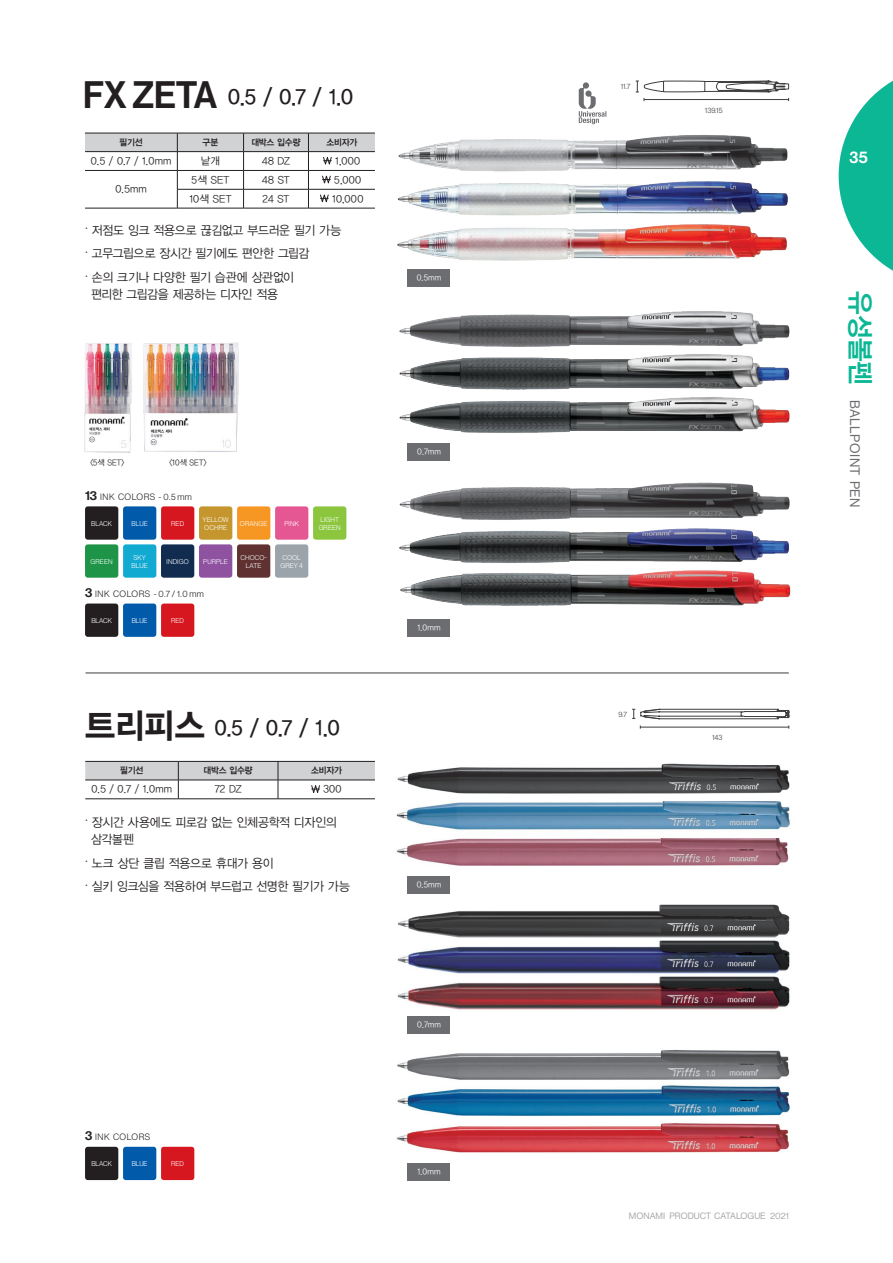
<style>
.page{position:relative;width:893px;height:1263px;background:#fff}
.page>*{position:absolute;margin:0;border:0;box-sizing:border-box;transform-origin:0 0}
.t1{font:37.5px "N Haas Grotesk DS Pro 65 Md";letter-spacing:-.015em;color:#231f20;scale:.95 1}
.t2{font:34.5px "YDVYGO15";color:#231f20;scale:.95 1}
.t3{font:21px "YDVYGO13";color:#231f20}
.t4{font:16.5px "N Haas Grotesk DS Pro 65 Md";color:#fff;scale:.95 1}
.t5{font:13.5px "N Haas Grotesk DS Pro 55 Rg";letter-spacing:.035em;color:#6c6d70}
.t6{font:12.45px/23.5px "YDVYGO12";letter-spacing:-.02em;color:#231f20;scale:.95 1}
.t7{font:10.5px "YDVYGO12";letter-spacing:.02em;color:#231f20}
.t8{font:9px "N Haas Grotesk DS Pro 45 Lt";letter-spacing:.05em;color:#231f20}
.t9{font:9px "YDVYGO14";letter-spacing:-.015em;color:#231f20;scale:.95 1}
.t10{font:9px "N Haas Grotesk DS Pro 55 Rg";color:#a8a9ad}
.t11{font:8.25px "YDVYGO12";letter-spacing:.01em;color:#fff}
.t12{font:8.25px "YDVYGO12";letter-spacing:.015em;color:#231f20;scale:.95 1}
.t13{font:7.5px "N Haas Grotesk DS Pro 45 Lt";color:#3e3e3f}
.t14{font:6.75px/7.5px "N Haas Grotesk DS Pro 45 Lt";letter-spacing:.015em;color:#fff}
.s1{font-family:"N Haas Grotesk DS Pro 65 Md";font-size:12.75px}
.s2{font-family:"YDVYGO14";font-size:27px;color:#0cb795}
</style>
<div class="page">
<div style="left:85px;top:603px;width:33px;height:34px;background:#231f20;border-radius:3px"></div>
<div style="left:123px;top:603px;width:33px;height:34px;background:#015aaa;border-radius:3px"></div>
<div style="left:161px;top:603px;width:33px;height:34px;background:#d7171f;border-radius:3px"></div>
<hr style="left:86px;top:673px;width:703px;height:1px;background:#3e3e3f">
<svg style="left:85px;top:761px;width:290px;height:38px"></svg>
<div style="left:85px;top:1147px;width:33px;height:33px;background:#231f20;border-radius:3px"></div>
<div style="left:123px;top:1147px;width:33px;height:33px;background:#015aaa;border-radius:3px"></div>
<div style="left:161px;top:1147px;width:33px;height:33px;background:#d7171f;border-radius:3px"></div>
<img style="left:397px;top:763px;width:393px;height:31px">
<img style="left:396px;top:801px;width:395px;height:65px">
<img style="left:397px;top:1049px;width:393px;height:31px">
<img style="left:397px;top:1085px;width:393px;height:68px">
<div style="left:407px;top:1163px;width:43px;height:17px;background:#6c6d70"></div>
<div style="left:407px;top:877px;width:43px;height:17px;background:#6c6d70"></div>
<hr style="left:640px;top:727px;width:149px;height:1px;background:#3e3e3f">
<svg style="left:632px;top:709px;width:157px;height:10px"></svg>
<img style="left:397px;top:904px;width:393px;height:32px">
<img style="left:397px;top:936px;width:393px;height:36px">
<img style="left:397px;top:972px;width:393px;height:38px">
<div style="left:407px;top:1016px;width:43px;height:17px;background:#6c6d70"></div>
<svg style="left:579px;top:82px;width:27px;height:42px"></svg>
<img style="left:399px;top:528px;width:392px;height:78px">
<img style="left:399px;top:482px;width:391px;height:38px">
<img style="left:397px;top:224px;width:390px;height:37px">
<img style="left:398px;top:135px;width:390px;height:37px">
<img style="left:398px;top:181px;width:390px;height:35px">
<img style="left:399px;top:397px;width:391px;height:36px">
<img style="left:399px;top:311px;width:391px;height:36px">
<img style="left:399px;top:354px;width:391px;height:36px">
<div style="left:407px;top:619px;width:43px;height:17px;background:#6c6d70"></div>
<div style="left:407px;top:270px;width:43px;height:17px;background:#6c6d70"></div>
<div style="left:407px;top:443px;width:43px;height:17px;background:#6c6d70"></div>
<svg style="left:839px;top:80px;width:54px;height:191px"></svg>
<div style="left:199px;top:506px;width:33px;height:34px;background:#c4962d;border-radius:3px"></div>
<div style="left:237px;top:506px;width:33px;height:34px;background:#f79723;border-radius:3px"></div>
<div style="left:275px;top:506px;width:33px;height:34px;background:#e55793;border-radius:3px"></div>
<div style="left:313px;top:506px;width:33px;height:34px;background:#8bc63e;border-radius:3px"></div>
<div style="left:85px;top:544px;width:33px;height:34px;background:#1e9448;border-radius:3px"></div>
<div style="left:123px;top:544px;width:33px;height:34px;background:#12aad1;border-radius:3px"></div>
<div style="left:161px;top:544px;width:33px;height:34px;background:#122c50;border-radius:3px"></div>
<div style="left:237px;top:544px;width:33px;height:34px;background:#5f3231;border-radius:3px"></div>
<div style="left:275px;top:544px;width:33px;height:34px;background:#9ba4ab;border-radius:3px"></div>
<div style="left:85px;top:506px;width:33px;height:34px;background:#231f20;border-radius:3px"></div>
<div style="left:123px;top:506px;width:33px;height:34px;background:#015aaa;border-radius:3px"></div>
<div style="left:161px;top:506px;width:33px;height:34px;background:#d7171f;border-radius:3px"></div>
<div style="left:199px;top:544px;width:33px;height:34px;background:#8e52a1;border-radius:3px"></div>
<hr style="left:85px;top:208px;width:92px;height:1px;background:#231f20">
<hr style="left:177px;top:208px;width:67px;height:1px;background:#231f20">
<hr style="left:244px;top:208px;width:64px;height:1px;background:#231f20">
<hr style="left:308px;top:208px;width:67px;height:1px;background:#231f20">
<svg style="left:85px;top:133px;width:290px;height:75px"></svg>
<svg style="left:636px;top:81px;width:153px;height:20px"></svg>
<img style="left:143px;top:342px;width:96px;height:110px">
<img style="left:84px;top:343px;width:48px;height:110px">
<h1 class="t1" style="left:83px;top:73px;width:143px">FX ZETA</h1>
<h3 class="t3" style="left:228px;top:85px;width:127px">0.5 / 0.7 / 1.0</h3>
<p class="t9" style="left:119px;top:137px;width:26px">필기선</p>
<p class="t9" style="left:203px;top:137px;width:18px">구분</p>
<p class="t9" style="left:251px;top:137px;width:53px">대박스 입수량</p>
<p class="t9" style="left:326px;top:137px;width:34px">소비자가</p>
<p class="t7" style="left:91px;top:155px;width:82px">0.5 / 0.7 / 1.0mm</p>
<p class="t7" style="left:201px;top:155px;width:21px">낱개</p>
<p class="t7" style="left:262px;top:155px;width:29px">48 DZ</p>
<p class="t7" style="left:335px;top:155px;width:27px">1,000</p>
<p class="t7" style="left:116px;top:183px;width:33px">0.5mm</p>
<p class="t7" style="left:192px;top:174px;width:39px">5색 SET</p>
<p class="t7" style="left:262px;top:174px;width:29px">48 ST</p>
<p class="t7" style="left:334px;top:174px;width:29px">5,000</p>
<p class="t7" style="left:189px;top:192px;width:44px">10색 SET</p>
<p class="t7" style="left:263px;top:192px;width:28px">24 ST</p>
<p class="t7" style="left:332px;top:192px;width:33px">10,000</p>
<p class="t6" style="left:85px;top:218px;width:271px">· 저점도 잉크 적용으로 끊김없고 부드러운 필기 가능 · 고무그립으로 장시간 필기에도 편안한 그립감<br>· 손의 크기나 다양한 필기 습관에 상관없이</p>
<p class="t6" style="left:91px;top:283px;width:198px">편리한 그립감을 제공하는 디자인 적용</p>
<p class="t11" style="left:417px;top:273px;width:26px">0.5mm</p>
<p class="t12" style="left:90px;top:458px;width:38px">〈5색 SET〉</p>
<p class="t12" style="left:169px;top:458px;width:41px">〈10색 SET〉</p>
<p class="t8" style="left:85px;top:491px;width:108px"><span class="s1">13</span> INK COLORS - 0.5 mm</p>
<p class="t14" style="left:91px;top:520px;width:23px">BLACK</p>
<p class="t14" style="left:132px;top:520px;width:18px">BLUE</p>
<p class="t14" style="left:171px;top:520px;width:14px">RED</p>
<p class="t14" style="left:203px;top:516px;width:28px">YELLOW<br>OCHRE</p>
<p class="t14" style="left:240px;top:520px;width:29px">ORANGE</p>
<p class="t14" style="left:285px;top:520px;width:16px">PINK</p>
<p class="t14" style="left:319px;top:516px;width:24px">LIGHT<br>GREEN</p>
<p class="t14" style="left:91px;top:558px;width:24px">GREEN</p>
<p class="t14" style="left:132px;top:554px;width:18px">SKY<br>BLUE</p>
<p class="t14" style="left:167px;top:558px;width:24px">INDIGO</p>
<p class="t14" style="left:240px;top:554px;width:28px;text-align:center">CHOCO-<br>LATE</p>
<p class="t14" style="left:280px;top:554px;width:24px">COOL<br>GREY 4</p>
<p class="t14" style="left:203px;top:558px;width:26px">PURPLE</p>
<p class="t8" style="left:85px;top:589px;width:120px"><span class="s1">3</span> INK COLORS - 0.7 / 1.0 mm</p>
<p class="t14" style="left:91px;top:617px;width:22px">BLACK</p>
<p class="t14" style="left:132px;top:617px;width:17px">BLUE</p>
<p class="t14" style="left:171px;top:617px;width:14px">RED</p>
<h2 class="t2" style="left:85px;top:706px;width:127px">트리피스</h2>
<p class="t9" style="left:120px;top:765px;width:26px">필기선</p>
<p class="t9" style="left:203px;top:765px;width:53px">대박스 입수량</p>
<p class="t9" style="left:311px;top:765px;width:34px">소비자가</p>
<p class="t7" style="left:92px;top:783px;width:82px">0.5 / 0.7 / 1.0mm</p>
<p class="t7" style="left:215px;top:783px;width:28px">72 DZ</p>
<p class="t7" style="left:323px;top:783px;width:20px">300</p>
<p class="t6" style="left:91px;top:814px;width:260px;line-height:17.2px;text-indent:-6px">· 장시간 사용에도 피로감 없는 인체공학적 디자인의 삼각볼펜</p>
<p class="t6" style="left:85px;top:851px;width:280px">· 노크 상단 클립 적용으로 휴대가 용이<br>· 실키 잉크심을 적용하여 부드럽고 선명한 필기가 가능</p>
<h3 class="t3" style="left:214px;top:715px;width:127px">0.5 / 0.7 / 1.0</h3>
<p class="t8" style="left:85px;top:1132px;width:67px"><span class="s1">3</span> INK COLORS</p>
<p class="t14" style="left:91px;top:1160px;width:22px">BLACK</p>
<p class="t14" style="left:132px;top:1160px;width:17px">BLUE</p>
<p class="t14" style="left:171px;top:1160px;width:14px">RED</p>
<p class="t11" style="left:417px;top:447px;width:25px">0.7mm</p>
<p class="t11" style="left:418px;top:623px;width:25px">1.0mm</p>
<p class="t11" style="left:417px;top:880px;width:26px">0.5mm</p>
<p class="t11" style="left:417px;top:1019px;width:25px">0.7mm</p>
<p class="t11" style="left:418px;top:1166px;width:25px">1.0mm</p>
<p class="t13" style="left:621px;top:82px;width:11px">11.7</p>
<p class="t13" style="left:705px;top:106px;width:19px">139.15</p>
<p class="t13" style="left:618px;top:710px;width:10px">9.7</p>
<p class="t13" style="left:712px;top:733px;width:12px">143</p>
<h3 class="t4" style="left:850px;top:148px;width:21px">35</h3>
<p class="t5" style="left:863px;top:291px;width:218px;rotate:90deg"><span class="s2">유성볼펜</span> BALLPOINT PEN</p>
<p class="t10" style="left:629px;top:1211px;width:161px">MONAMI PRODUCT CATALOGUE 2021</p>
</div>
